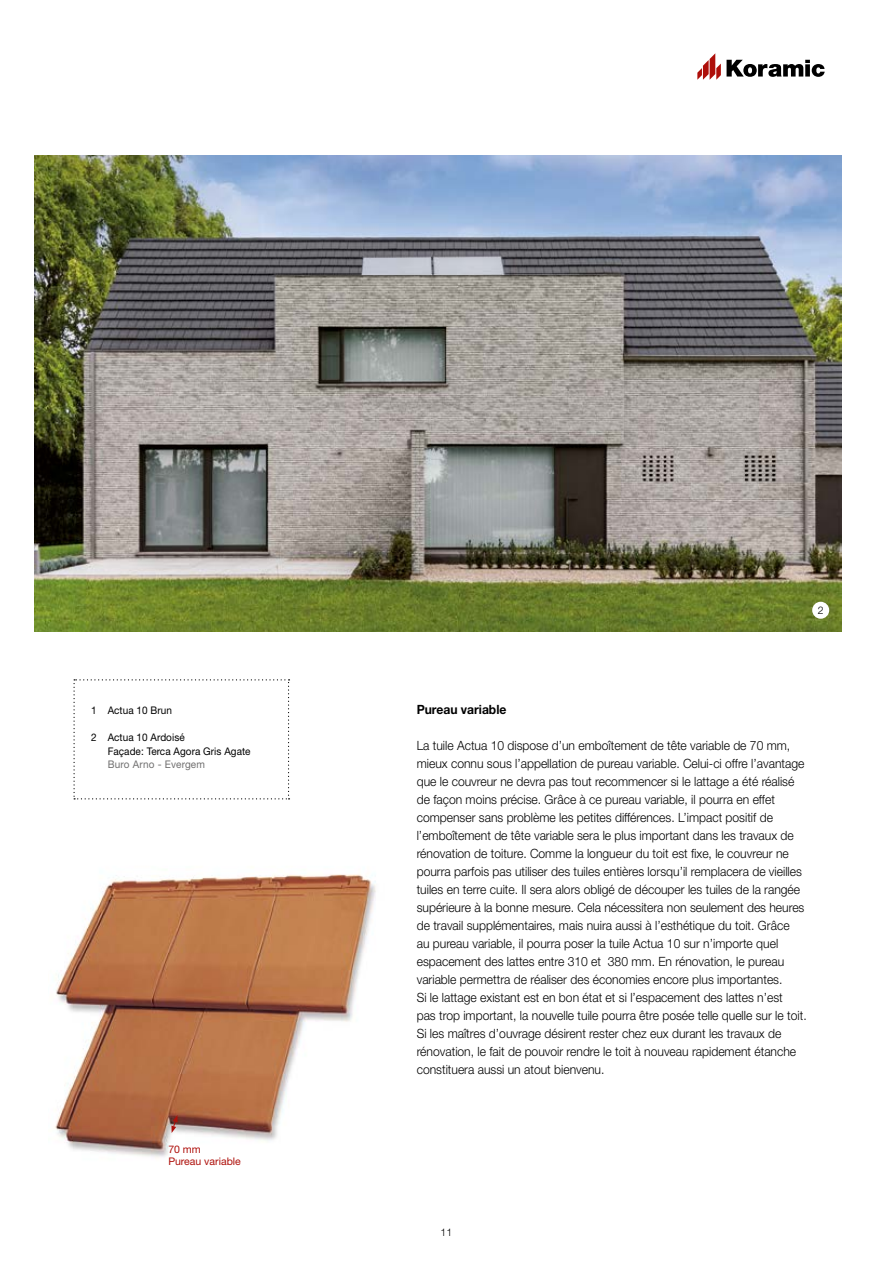
<style>
.page{position:relative;width:893px;height:1263px;background:#fff}
.page>*{position:absolute;margin:0;border:0;box-sizing:border-box;transform-origin:0 0}
.t1{font:300 12.75px/18px "Helvetica Neue LT Std";color:#000;scale:.95 1}
.t2{font:700 12.75px "Helvetica Neue LT Std";color:#000;scale:.95 1}
.t3{font:10.5px/13.5px "Helvetica Neue LT Std";letter-spacing:.005em;color:#000;scale:.95 1}
.t4{font:10.5px/12.6px "Helvetica Neue LT Std";color:#ae0f0a}
.t5{font:10.5px "Helvetica Neue LT Std";letter-spacing:.02em;color:#706f6f;scale:.95 1}
.t6{font:300 10.5px "Helvetica Neue LT Std";color:#000}
</style>
<div class="page">
<img style="left:34px;top:156px;width:808px;height:475px">
<img style="left:55px;top:874px;width:321px;height:284px">
<div style="left:812px;top:602px;width:17px;height:17px;background:#fff;border-radius:50%"></div>
<svg style="left:697px;top:53px;width:128px;height:27px"></svg>
<svg style="left:171px;top:1115px;width:7px;height:18px"></svg>
<svg style="left:73px;top:679px;width:217px;height:120px"></svg>
<p class="t3" style="left:91px;top:704px;width:87px">1 Actua 10 Brun</p>
<p class="t3" style="left:108px;top:731px;width:152px;text-indent:-16px">2 Actua 10 Ardoisé<br>Façade: Terca Agora Gris Agate</p>
<p class="t5" style="left:108px;top:758px;width:104px">Buro Arno - Evergem</p>
<p class="t4" style="left:168px;top:1142px;width:74px">70 mm<br>Pureau variable</p>
<p class="t6" style="left:818px;top:604px;width:7px">2</p>
<p class="t2" style="left:417px;top:702px;width:96px">Pureau variable</p>
<p class="t1" style="left:417px;top:736px;width:412px">La tuile Actua 10 dispose d’un emboîtement de tête variable de 70 mm, mieux connu sous l’appellation de pureau variable. Celui-ci offre l’avantage que le couvreur ne devra pas tout recommencer si le lattage a été réalisé de façon moins précise. Grâce à ce pureau variable, il pourra en effet compenser sans problème les petites différences. L’impact positif de l’emboîtement de tête variable sera le plus important dans les travaux de rénovation de toiture. Comme la longueur du toit est fixe, le couvreur ne pourra parfois pas utiliser des tuiles entières lorsqu’il remplacera de vieilles tuiles en terre cuite. Il sera alors obligé de découper les tuiles de la rangée supérieure à la bonne mesure. Cela nécessitera non seulement des heures de travail supplémentaires, mais nuira aussi à l’esthétique du toit. Grâce<br>au pureau variable, il pourra poser la tuile Actua 10 sur n’importe quel espacement des lattes entre 310 et 380 mm. En rénovation, le pureau variable permettra de réaliser des économies encore plus importantes.<br>Si le lattage existant est en bon état et si l’espacement des lattes n’est<br>pas trop important, la nouvelle tuile pourra être posée telle quelle sur le toit.<br>Si les maîtres d’ouvrage désirent rester chez eux durant les travaux de rénovation, le fait de pouvoir rendre le toit à nouveau rapidement étanche constituera aussi un atout bienvenu.</p>
<p class="t6" style="left:441px;top:1226px;width:13px">11</p>
</div>
